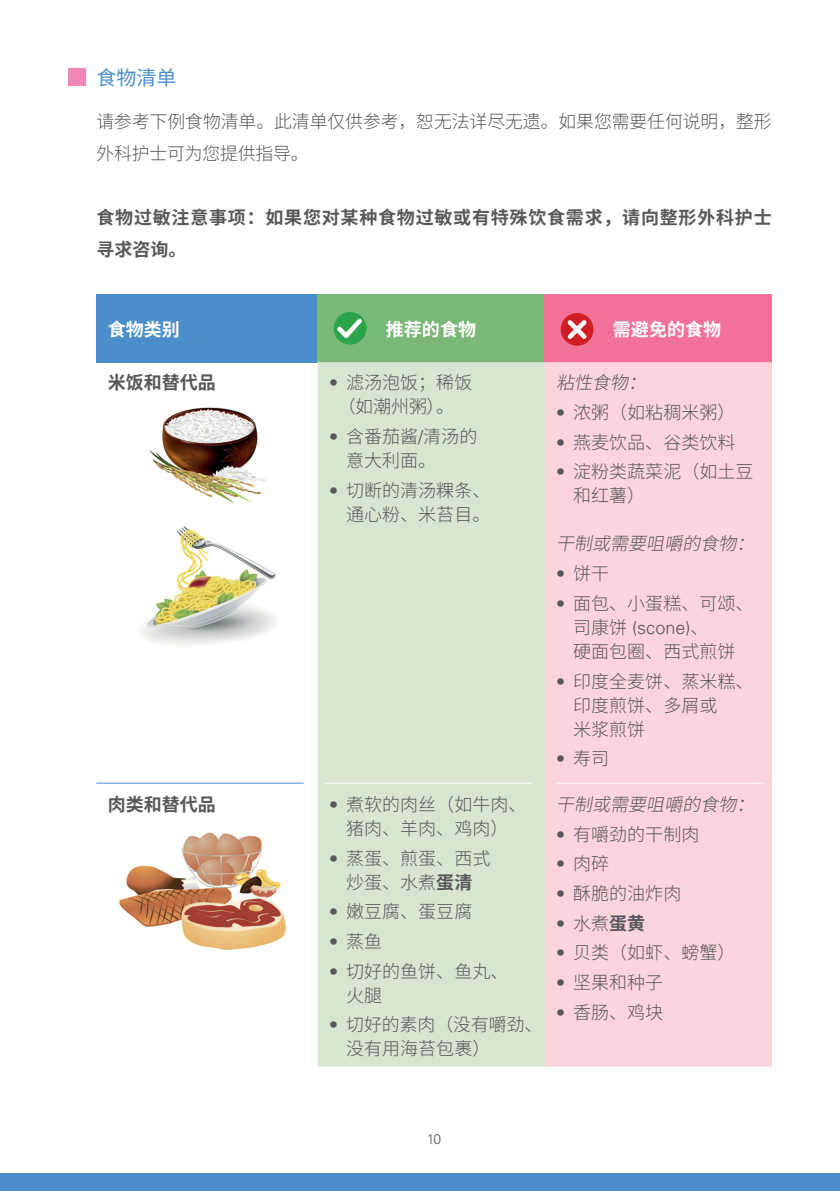
<style>
.page{position:relative;width:840px;height:1191px;background:#fff}
.page>*{position:absolute;margin:0;border:0;box-sizing:border-box;transform-origin:0 0}
.t1{font:20px "Source Han Sans SC";color:#4a8ecc}
.Body_Text{font:300 18px/24px "Source Han Sans SC";color:#58585b}
.Body_Text-2{font:700 18px/32px "Source Han Sans SC";letter-spacing:.04em;color:#58585b}
.Body_Text-3{font:italic 300 18px "Source Han Sans SC";color:#58585b}
.Body_Text-4{font:700 18px "Source Han Sans SC";color:#fff}
.t2{font:300 14px "Univers LT Std";color:#58585b}
.s1{font-family:"Univers LT Std"}
.s2{font-weight:700}
</style>
<div class="page">
<div style="left:0;top:1174px;width:839px;height:17px;background:#4a8ecc"></div>
<div style="left:68px;top:68px;width:17px;height:17px;background:#f287b6"></div>
<div style="left:96px;top:294px;width:221px;height:68px;background:#4a8ecc"></div>
<div style="left:317px;top:294px;width:227px;height:68px;background:#7ab877"></div>
<div style="left:544px;top:294px;width:227px;height:68px;background:#f17198"></div>
<div style="left:317px;top:362px;width:227px;height:704px;background:#d6e6d1"></div>
<div style="left:544px;top:362px;width:227px;height:704px;background:#fbd4dc"></div>
<img style="left:149px;top:407px;width:117px;height:97px">
<img style="left:140px;top:527px;width:136px;height:118px">
<img style="left:119px;top:832px;width:167px;height:118px">
<hr style="left:96px;top:782px;width:207px;height:1px;background:#5091cd">
<hr style="left:325px;top:782px;width:206px;height:1px;background:#fff">
<hr style="left:556px;top:782px;width:207px;height:1px;background:#fff">
<div style="left:333px;top:312px;width:33px;height:32px;background:#2ca449;border-radius:50%"></div>
<svg style="left:333px;top:314px;width:33px;height:28px"></svg>
<div style="left:560px;top:313px;width:33px;height:33px;background:#cf1e24;border-radius:50%"></div>
<svg style="left:563px;top:316px;width:27px;height:27px"></svg>
<p class="t1" style="left:96px;top:66px;width:81px">食物清单</p>
<p class="Body_Text" style="left:96px;top:106px;width:676px;line-height:32px">请参考下例食物清单。此清单仅供参考，恕无法详尽无遗。如果您需要任何说明，整形外科护士可为您提供指导。</p>
<p class="Body_Text-2" style="left:96px;top:202px;width:676px">食物过敏注意事项：如果您对某种食物过敏或有特殊饮食需求，请向整形外科护士寻求咨询。</p>
<p class="Body_Text-4" style="left:108px;top:319px;width:73px">食物类别</p>
<p class="Body_Text-4" style="left:386px;top:319px;width:91px">推荐的食物</p>
<p class="Body_Text-4" style="left:612px;top:319px;width:109px">需避免的食物</p>
<p class="Body_Text-2" style="left:108px;top:367px;width:109px">米饭和替代品</p>
<p class="Body_Text" style="left:329px;top:371px;width:145px;text-align:center"><span class="s1">•</span> 滤汤泡饭；稀饭（如潮州粥）。</p>
<p class="Body_Text" style="left:346px;top:425px;width:133px;text-indent:-17px"><span class="s1">•</span> 含番茄酱<span class="s1">/</span>清汤的意大利面。</p>
<p class="Body_Text" style="left:329px;top:478px;width:163px;text-align:right"><span class="s1">•</span> 切断的清汤粿条、通心粉、米苔目。</p>
<p class="Body_Text-3" style="left:556px;top:373px;width:101px">粘性食物：</p>
<p class="Body_Text" style="left:556px;top:401px;width:181px"><span class="s1">•</span> 浓粥（如粘稠米粥）</p>
<p class="Body_Text" style="left:556px;top:430px;width:181px"><span class="s1">•</span> 燕麦饮品、谷类饮料</p>
<p class="Body_Text" style="left:573px;top:460px;width:181px;text-indent:-17px"><span class="s1">•</span> 淀粉类蔬菜泥（如土豆和红薯）</p>
<p class="Body_Text-3" style="left:556px;top:534px;width:209px">干制或需要咀嚼的食物：</p>
<p class="Body_Text" style="left:556px;top:562px;width:55px"><span class="s1">•</span> 饼干</p>
<p class="Body_Text" style="left:573px;top:591px;width:181px;text-indent:-17px"><span class="s1">•</span> 面包、小蛋糕、可颂、司康饼 <span class="s1">(scone)</span>、<br>硬面包圈、西式煎饼</p>
<p class="Body_Text" style="left:573px;top:669px;width:181px;text-indent:-17px"><span class="s1">•</span> 印度全麦饼、蒸米糕、印度煎饼、多屑或<br>米浆煎饼</p>
<p class="Body_Text" style="left:556px;top:747px;width:55px"><span class="s1">•</span> 寿司</p>
<p class="Body_Text-2" style="left:108px;top:788px;width:109px">肉类和替代品</p>
<p class="Body_Text" style="left:329px;top:792px;width:199px;text-align:center"><span class="s1">•</span> 煮软的肉丝（如牛肉、猪肉、羊肉、鸡肉）</p>
<p class="Body_Text" style="left:329px;top:846px;width:163px;text-align:center"><span class="s1">•</span> 蒸蛋、煎蛋、西式炒蛋、水煮<span class="s2">蛋清</span></p>
<p class="Body_Text" style="left:329px;top:900px;width:145px"><span class="s1">•</span> 嫩豆腐、蛋豆腐</p>
<p class="Body_Text" style="left:329px;top:929px;width:55px"><span class="s1">•</span> 蒸鱼</p>
<p class="Body_Text" style="left:346px;top:959px;width:163px;text-indent:-17px"><span class="s1">•</span> 切好的鱼饼、鱼丸、火腿</p>
<p class="Body_Text" style="left:346px;top:1013px;width:197px;text-indent:-17px"><span class="s1">•</span> 切好的素肉（没有嚼劲、没有用海苔包裹）</p>
<p class="Body_Text-3" style="left:556px;top:794px;width:209px">干制或需要咀嚼的食物：</p>
<p class="Body_Text" style="left:556px;top:822px;width:145px"><span class="s1">•</span> 有嚼劲的干制肉</p>
<p class="Body_Text" style="left:556px;top:852px;width:55px"><span class="s1">•</span> 肉碎</p>
<p class="Body_Text" style="left:556px;top:881px;width:127px"><span class="s1">•</span> 酥脆的油炸肉</p>
<p class="Body_Text" style="left:556px;top:911px;width:91px"><span class="s1">•</span> 水煮<span class="s2">蛋黄</span></p>
<p class="Body_Text" style="left:556px;top:941px;width:181px"><span class="s1">•</span> 贝类（如虾、螃蟹）</p>
<p class="Body_Text" style="left:556px;top:970px;width:109px"><span class="s1">•</span> 坚果和种子</p>
<p class="Body_Text" style="left:556px;top:1000px;width:109px"><span class="s1">•</span> 香肠、鸡块</p>
<p class="t2" style="left:426px;top:1131px;width:16px">10</p>
</div>
